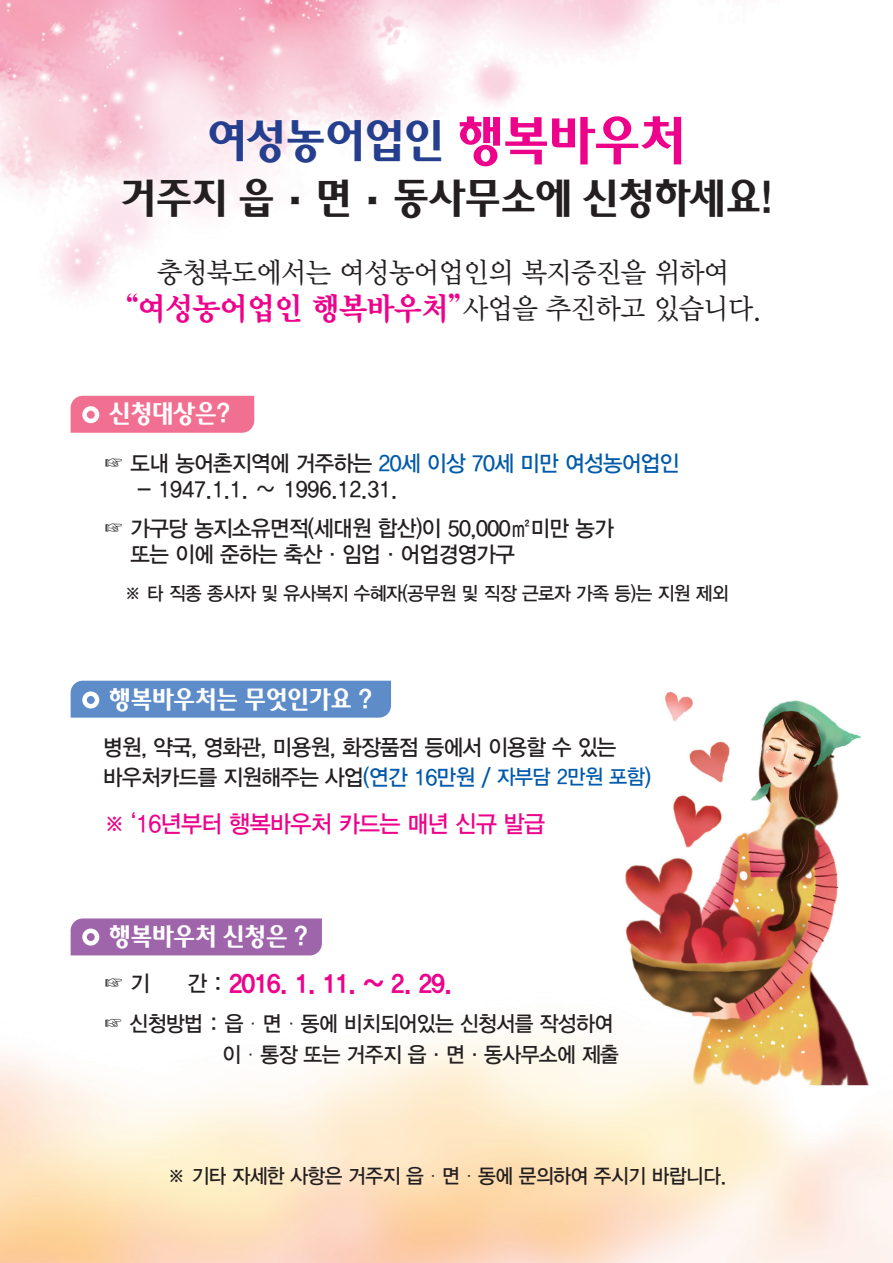
<style>
.page{position:relative;width:893px;height:1263px;background:#fff}
.page>*{position:absolute;margin:0;border:0;box-sizing:border-box;transform-origin:0 0}
.t1{font:49.65px "YDI2002";letter-spacing:-.025em;color:#253f8e;scale:.95 1}
.t2{font:45px "YDI2002";letter-spacing:-.025em;color:#231f20;scale:.95 1}
.t3{font:31.5px "YDIY Mj O350";letter-spacing:-.025em;color:#ed028c;scale:.95 1}
.t4{font:28.5px "YDIY Mj O330";letter-spacing:-.025em;color:#231f20;scale:.95 1}
.t5{font:27px "YDI2002";letter-spacing:-.025em;color:#fff;scale:.95 1}
.t6{font:24.75px "YDIYGO350";letter-spacing:-.025em;color:#ed028c;scale:.95 1}
.t7{font:24px "YDIYGO330";letter-spacing:-.025em;color:#ed028c;scale:.95 1}
.t8{font:22.35px/38.2px "YDIYGO330";letter-spacing:-.025em;color:#231f20;scale:.95 1}
.t9{font:22.35px "YDIYGO330";letter-spacing:-.025em;color:#015aaa;scale:.95 1}
.t10{font:21.45px/30.5px "YDIYGO330";letter-spacing:-.025em;color:#231f20;text-align:right;scale:.95 1}
.t11{font:20.25px "YDIYGO330";letter-spacing:-.025em;color:#231f20;scale:.95 1}
.t12{font:18.9px "YDIYGO330";letter-spacing:-.025em;color:#231f20;scale:.95 1}
.s1{font-size:57.45px;color:#ed028c}
.s2{font-family:"YDIY Mj O330";font-size:28.5px;color:#231f20}
.s3{color:#231f20}
.s4{color:#015aaa}
.s5{font-size:20.85px;color:#015aaa}
.s6{font-family:"YDIYGO330";font-size:22.35px;color:#231f20}
.s7{font-family:"YDIYGO310"}
</style>
<div class="page">
<img style="left:0;top:0;width:893px;height:1263px">
<div style="left:71px;top:396px;width:183px;height:37px;background:#f17091"></div>
<div style="left:71px;top:681px;width:320px;height:37px;background:#5d8cc9"></div>
<div style="left:71px;top:918px;width:251px;height:37px;background:#9e65aa"></div>
<div style="left:82px;top:406px;width:17px;height:17px;border:4px solid #fff;border-radius:50%"></div>
<div style="left:82px;top:691px;width:17px;height:17px;border:4px solid #fff;border-radius:50%"></div>
<div style="left:82px;top:928px;width:17px;height:17px;border:4px solid #fff;border-radius:50%"></div>
<h1 class="t1" style="left:207px;top:114px;width:506px">여성농어업인 <span class="s1">행복바우처</span></h1>
<h2 class="t2" style="left:120px;top:174px;width:688px">거주지 읍·면·동사무소에 신청하세요!</h2>
<p class="t4" style="left:157px;top:258px;width:604px">충청북도에서는 여성농어업인의 복지증진을 위하여</p>
<h3 class="t3" style="left:109px;top:292px;width:690px">“여성농어업인 행복바우처”<span class="s2">사업을 추진하고 있습니다.</span></h3>
<p class="t5" style="left:109px;top:399px;width:130px">신청대상은?</p>
<p class="t9" style="left:103px;top:451px;width:608px"><span class="s3">☞ 도내 농어촌지역에 거주하는</span> 20세 이상 70세 미만 여성농어업인</p>
<p class="t8" style="left:103px;top:471px;width:539px;text-indent:34px">- 1947.1.1. ∼ 1996.12.31.<br>☞ 가구당 농지소유면적(세대원 합산)이 50,000㎡미만 농가</p>
<p class="t8" style="left:131px;top:536px;width:406px">또는 이에 준하는 축산·임업·어업경영가구</p>
<p class="t12" style="left:124px;top:582px;width:638px">※ 타 직종 종사자 및 유사복지 수혜자(공무원 및 직장 근로자 가족 등)는 지원 제외</p>
<p class="t5" style="left:109px;top:685px;width:279px">행복바우처는 무엇인가요 ?</p>
<p class="t8" style="left:103px;top:732px;width:578px;line-height:30px">병원, 약국, 영화관, 미용원, 화장품점 등에서 이용할 수 있는 바우처카드를 지원해주는 사업<span class="s4">(연간 16만원 /</span> <span class="s5">자부담 2만원 포함</span><span class="s4">)</span></p>
<p class="t7" style="left:103px;top:811px;width:467px">※‘16년부터 행복바우처 카드는 매년 신규 발급</p>
<p class="t5" style="left:109px;top:922px;width:211px">행복바우처 신청은 ?</p>
<p class="t8" style="left:103px;top:965px;width:51px">☞ 기</p>
<p class="t6" style="left:187px;top:971px;width:281px"><span class="s6">간 :</span> 2016. 1. 11. ~ 2. 29.</p>
<p class="t10" style="left:103px;top:1009px;width:545px">☞ 신청방법 : 읍<span class="s7">·</span>면<span class="s7">·</span>동에 비치되어있는 신청서를 작성하여 이<span class="s7">·</span>통장 또는 거주지 읍·면·동사무소에 제출</p>
<p class="t11" style="left:167px;top:1165px;width:590px">※ 기타 자세한 사항은 거주지 읍<span class="s7">·</span>면<span class="s7">·</span>동에 문의하여 주시기 바랍니다.</p>
</div>
